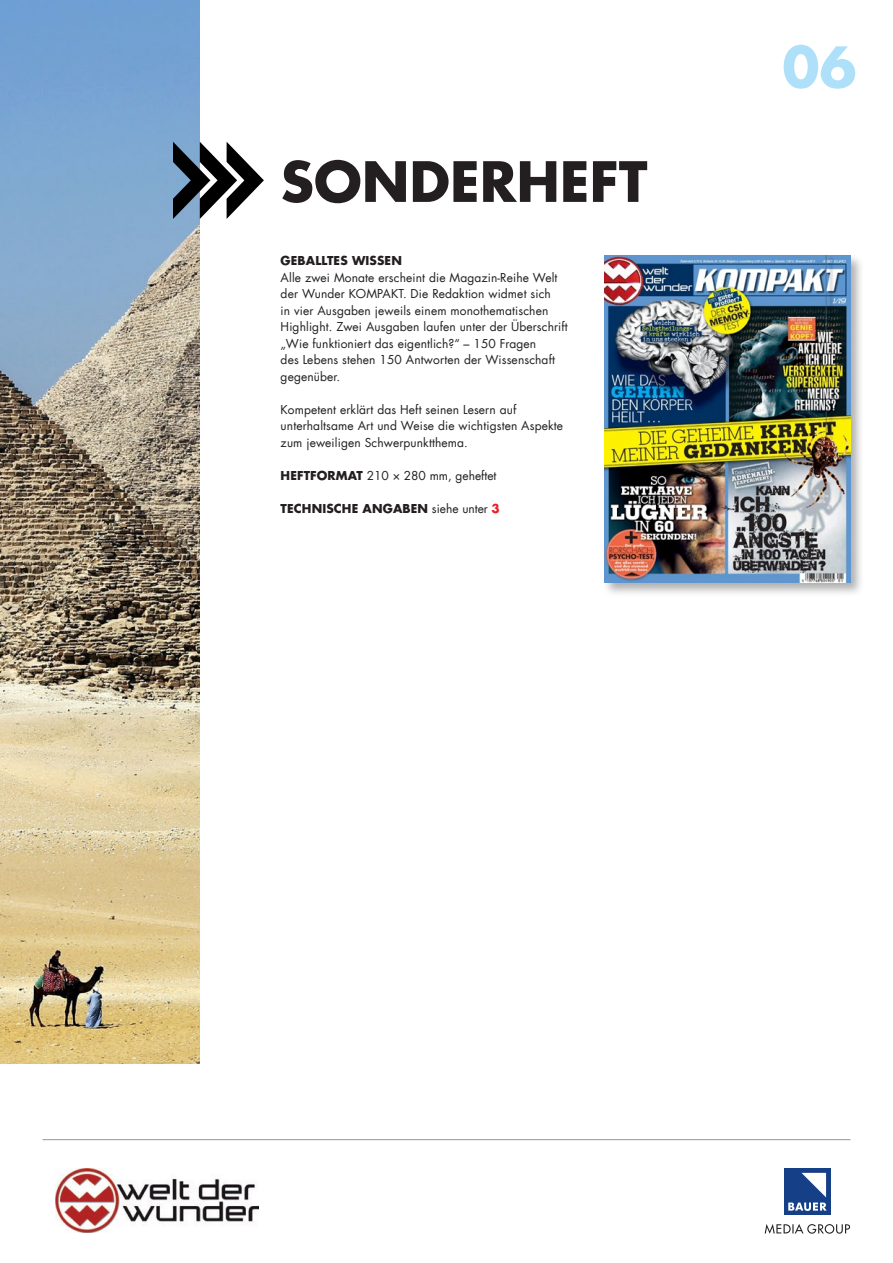
<style>
.page{position:relative;width:893px;height:1263px;background:#fff}
.page>*{position:absolute;margin:0;border:0;box-sizing:border-box;transform-origin:0 0}
.t1{font:700 54px "Futura Com";color:#231f20}
.t2{font:700 54px "Futura Com";color:#aee1f9}
.t3{font:12px/16.5px "Futura Com";letter-spacing:.01em;color:#231f20}
.t4{font:700 12px "Futura Com";letter-spacing:.01em;color:#231f20}
.s1{font-weight:700}
.s2{font-weight:400}
.s3{color:#ee1d23}
</style>
<div class="page">
<svg style="left:765px;top:1224px;width:85px;height:10px"></svg>
<div style="left:784px;top:1168px;width:46px;height:47px;background:#153f87"></div>
<svg style="left:788px;top:1173px;width:39px;height:38px"></svg>
<hr style="left:43px;top:1139px;width:807px;height:1px;background:#939598">
<img style="left:55px;top:1168px;width:203px;height:64px">
<img style="left:0;top:0;width:200px;height:1063px">
<svg style="left:173px;top:142px;width:91px;height:77px"></svg>
<div style="left:603px;top:253px;width:261px;height:344px;background:#231f20;opacity:.35"></div>
<img style="left:605px;top:255px;width:245px;height:328px">
<h1 class="t1" style="left:281px;top:140px;width:368px">SONDERHEFT</h1>
<p class="t4" style="left:281px;top:251px;width:123px">GEBALLTES WISSEN</p>
<p class="t3" style="left:281px;top:269px;width:289px">Alle zwei Monate erscheint die Magazin-Reihe Welt der Wunder KOMPAKT. Die Redaktion widmet sich<br>in vier Ausgaben jeweils einem monothematischen Highlight. Zwei Ausgaben laufen unter der Überschrift „Wie funktioniert das eigentlich?“ – 150 Fragen<br>des Lebens stehen 150 Antworten der Wissenschaft gegenüber.</p>
<p class="t3" style="left:281px;top:401px;width:284px">Kompetent erklärt das Heft seinen Lesern auf unterhaltsame Art und Weise die wichtigsten Aspekte zum jeweiligen Schwerpunktthema.</p>
<p class="t3" style="left:281px;top:467px;width:217px"><span class="s1">HEFTFORMAT</span> 210 × 280 mm, geheftet</p>
<p class="t4" style="left:281px;top:499px;width:221px">TECHNISCHE ANGABEN <span class="s2">siehe unter</span> <span class="s3">3</span></p>
<h1 class="t2" style="left:782px;top:25px;width:76px">06</h1>
</div>
